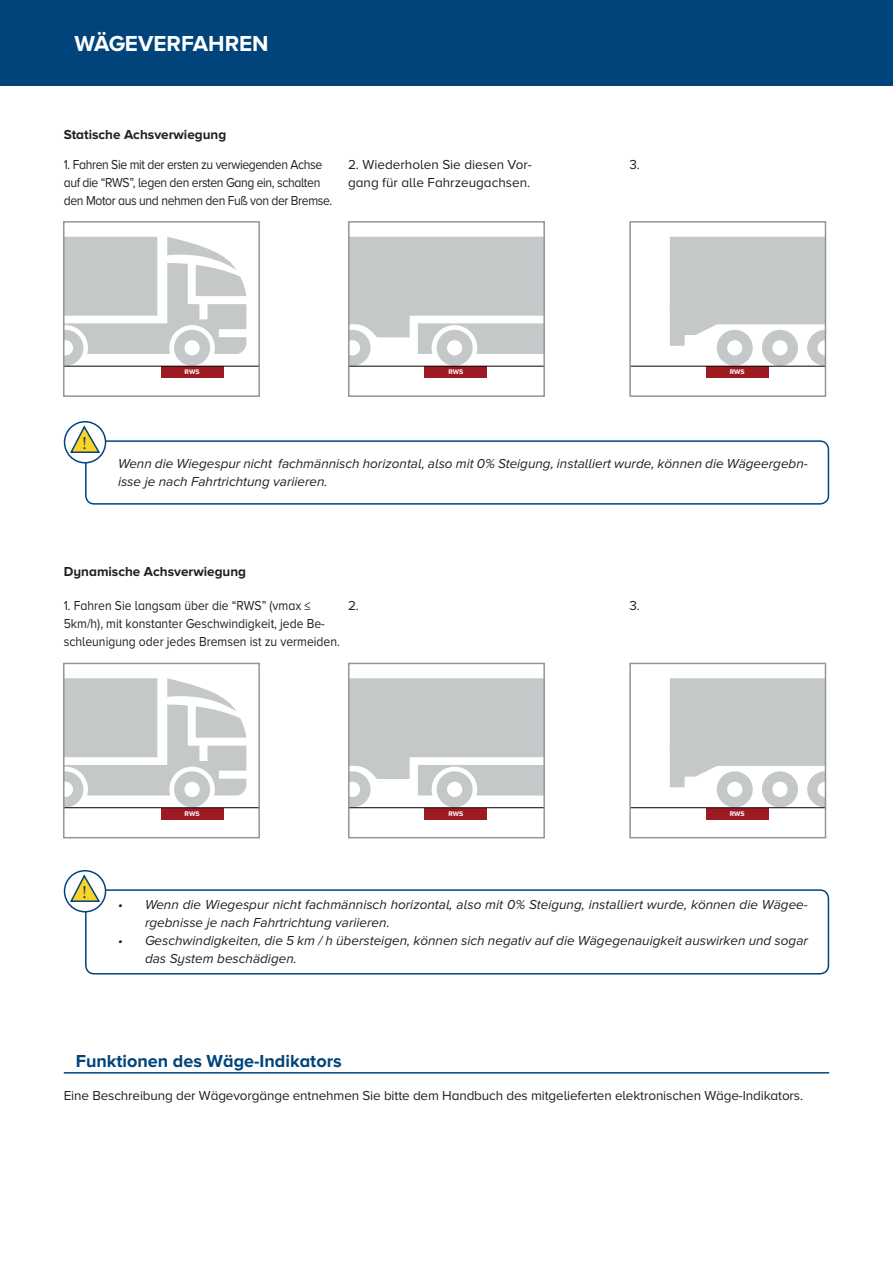
<style>
.page{position:relative;width:893px;height:1263px;background:#fff}
.page>*{position:absolute;margin:0;border:0;box-sizing:border-box;transform-origin:0 0}
.t1{font:700 22.5px "Proxima Nova A";color:#fff}
.t2{font:700 18px "Proxima Nova A";color:#00447b}
.t3{font:18px "Minion Pro";color:#00447b}
.t4{font:italic 13.5px/18px "Proxima Nova A";color:#231f20}
.t5{font:13.5px/18px "Proxima Nova A";letter-spacing:-.01em;color:#231f20}
.t6{font:13.5px/18px "Proxima Nova A";letter-spacing:-.03em;color:#231f20;scale:.9 1}
.t7{font:13.5px/18px "Proxima Nova A";letter-spacing:-.01em;color:#231f20;scale:.9 1}
.t8{font:700 13.5px "Proxima Nova A";color:#231f20}
.t9{font:700 6.9px "Proxima Nova A";color:#fff}
</style>
<div class="page">
<div style="left:0;top:0;width:893px;height:85px;background:#00447b"></div>
<div style="left:161px;top:367px;width:62px;height:11px;background:#9e1b23"></div>
<svg style="left:66px;top:237px;width:180px;height:129px"></svg>
<hr style="left:64px;top:366px;width:195px;height:1px;background:#000001">
<div style="left:63px;top:221px;width:197px;height:176px;border:2px solid #939598"></div>
<div style="left:161px;top:808px;width:62px;height:12px;background:#9e1b23"></div>
<svg style="left:66px;top:678px;width:180px;height:129px"></svg>
<hr style="left:64px;top:807px;width:195px;height:1px;background:#000001">
<div style="left:63px;top:663px;width:197px;height:175px;border:2px solid #939598"></div>
<div style="left:424px;top:367px;width:63px;height:11px;background:#9e1b23"></div>
<svg style="left:351px;top:237px;width:191px;height:129px"></svg>
<div style="left:437px;top:330px;width:36px;height:36px;background:#c4c8c9;border-radius:50%"></div>
<div style="left:447px;top:340px;width:15px;height:15px;background:#fff;border-radius:50%"></div>
<hr style="left:349px;top:366px;width:195px;height:1px;background:#000001">
<div style="left:348px;top:221px;width:197px;height:176px;border:2px solid #939598"></div>
<div style="left:424px;top:808px;width:63px;height:12px;background:#9e1b23"></div>
<svg style="left:351px;top:678px;width:191px;height:129px"></svg>
<div style="left:437px;top:771px;width:36px;height:36px;background:#c4c8c9;border-radius:50%"></div>
<div style="left:447px;top:782px;width:15px;height:15px;background:#fff;border-radius:50%"></div>
<hr style="left:349px;top:807px;width:195px;height:1px;background:#000001">
<div style="left:348px;top:663px;width:197px;height:175px;border:2px solid #939598"></div>
<div style="left:706px;top:367px;width:62px;height:11px;background:#9e1b23"></div>
<svg style="left:670px;top:237px;width:153px;height:129px"></svg>
<hr style="left:630px;top:366px;width:195px;height:1px;background:#000001">
<div style="left:629px;top:221px;width:197px;height:176px;border:2px solid #939598"></div>
<div style="left:706px;top:808px;width:62px;height:12px;background:#9e1b23"></div>
<svg style="left:670px;top:678px;width:153px;height:129px"></svg>
<hr style="left:630px;top:807px;width:195px;height:1px;background:#000001">
<div style="left:629px;top:663px;width:197px;height:175px;border:2px solid #939598"></div>
<div style="left:85px;top:440px;width:744px;height:65px;border:2px solid #00447b;border-radius:9px"></div>
<div style="left:85px;top:889px;width:744px;height:85px;border:2px solid #00447b;border-radius:9px"></div>
<svg style="left:65px;top:422px;width:41px;height:41px"></svg>
<div style="left:64px;top:421px;width:42px;height:42px;border:2px solid #00447b;border-radius:50%"></div>
<svg style="left:65px;top:871px;width:41px;height:41px"></svg>
<div style="left:64px;top:870px;width:42px;height:42px;border:2px solid #00447b;border-radius:50%"></div>
<svg style="left:69px;top:425px;width:33px;height:29px"></svg>
<svg style="left:69px;top:874px;width:33px;height:29px"></svg>
<hr style="left:64px;top:1072px;width:765px;height:1px;background:#00447b">
<h1 class="t1" style="left:74px;top:31px;width:196px">WÄGEVERFAHREN</h1>
<p class="t8" style="left:64px;top:126px;width:164px">Statische Achsverwiegung</p>
<p class="t6" style="left:64px;top:155px;width:300px">1. Fahren Sie mit der ersten zu verwiegenden Achse auf die “RWS”, legen den ersten Gang ein, schalten den Motor aus und nehmen den Fuß von der Bremse.</p>
<p class="t5" style="left:348px;top:155px;width:185px">2. Wiederholen Sie diesen Vor&shy;gang für alle Fahrzeugachsen.</p>
<h2 class="t3" style="left:82px;top:431px;width:6px">!</h2>
<p class="t9" style="left:185px;top:368px;width:16px">RWS</p>
<p class="t9" style="left:448px;top:368px;width:16px">RWS</p>
<p class="t5" style="left:629px;top:155px;width:12px">3.</p>
<p class="t9" style="left:730px;top:368px;width:16px">RWS</p>
<p class="t4" style="left:118px;top:454px;width:691px">Wenn die Wiegespur nicht fachmännisch horizontal, also mit 0% Steigung, installiert wurde, können die Wägeergebn&shy;isse je nach Fahrtrichtung variieren.</p>
<p class="t8" style="left:64px;top:563px;width:184px">Dynamische Achsverwiegung</p>
<p class="t7" style="left:64px;top:597px;width:308px">1. Fahren Sie langsam über die “RWS” (vmax ≤<br>5km/h), mit konstanter Geschwindigkeit, jede Be&shy;schleunigung oder jedes Bremsen ist zu vermeiden.</p>
<p class="t5" style="left:348px;top:597px;width:13px">2.</p>
<p class="t9" style="left:185px;top:810px;width:16px">RWS</p>
<p class="t9" style="left:448px;top:810px;width:16px">RWS</p>
<p class="t5" style="left:629px;top:597px;width:12px">3.</p>
<p class="t9" style="left:730px;top:810px;width:16px">RWS</p>
<h2 class="t3" style="left:82px;top:880px;width:6px">!</h2>
<p class="t4" style="left:145px;top:895px;width:664px;text-indent:-27px">• Wenn die Wiegespur nicht fachmännisch horizontal, also mit 0% Steigung, installiert wurde, können die Wägee&shy;rgebnisse je nach Fahrtrichtung variieren.</p>
<p class="t4" style="left:145px;top:931px;width:664px;text-indent:-27px">• Geschwindigkeiten, die 5 km / h übersteigen, können sich negativ auf die Wägegenauigkeit auswirken und sogar das System beschädigen.</p>
<h2 class="t2" style="left:76px;top:1050px;width:268px">Funktionen des Wäge-Indikators</h2>
<p class="t5" style="left:64px;top:1087px;width:741px">Eine Beschreibung der Wägevorgänge entnehmen Sie bitte dem Handbuch des mitgelieferten elektronischen Wäge-Indikators.</p>
</div>
